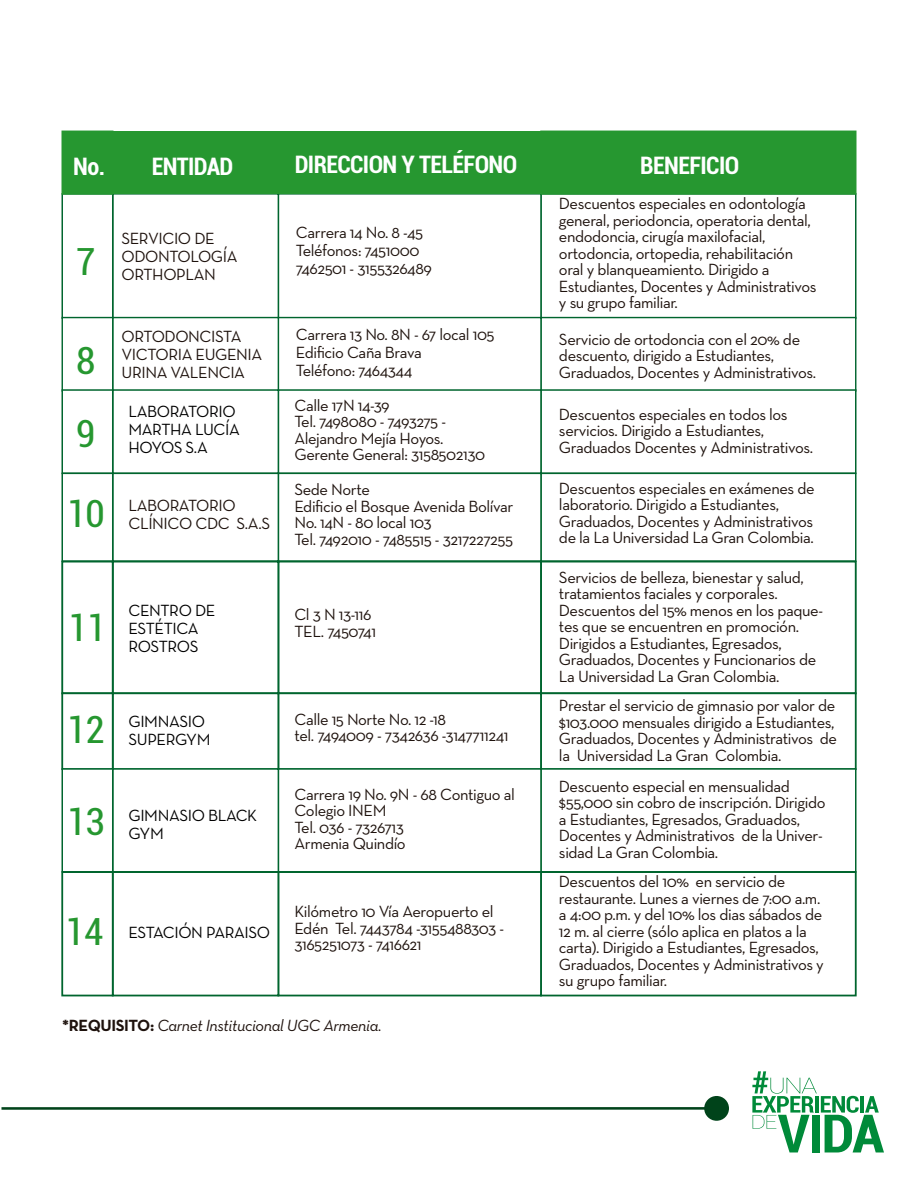
<style>
.page{position:relative;width:918px;height:1188px;background:#fff}
.page>*{position:absolute;margin:0;border:0;box-sizing:border-box;transform-origin:0 0}
.t1{font:condensed 37.5px/79.9px "Roboto";letter-spacing:-.025em;color:#269730}
.t2{font:700 condensed 24.15px "Roboto";letter-spacing:-.025em;color:#fff}
.t3{font:16.5px/16.5px "Neutra Text";letter-spacing:-.025em;color:#1e120d}
.t4{font:16.5px/18px "Neutra Text";letter-spacing:-.025em;color:#010001}
.t5{font:italic 16.5px "Neutra Text";letter-spacing:-.025em;color:#1e120d}
.s1{font-weight:700;font-style:normal}
</style>
<div class="page">
<hr style="left:1px;top:1107px;width:715px;height:3px;background:#00431a">
<div style="left:704px;top:1096px;width:25px;height:25px;background:#00431a;border-radius:50%"></div>
<svg style="left:752px;top:1071px;width:132px;height:81px"></svg>
<div style="left:540px;top:193px;width:316px;height:126px;background:#fff;border:1px solid #00652e"></div>
<div style="left:278px;top:193px;width:264px;height:126px;background:#fff;border:1px solid #00652e"></div>
<div style="left:112px;top:193px;width:167px;height:126px;background:#fff;border:1px solid #00652e"></div>
<div style="left:62px;top:193px;width:51px;height:126px;background:#fff;border:1px solid #00652e"></div>
<div style="left:540px;top:317px;width:316px;height:75px;background:#fff;border:1px solid #00652e"></div>
<div style="left:278px;top:317px;width:264px;height:75px;background:#fff;border:1px solid #00652e"></div>
<div style="left:112px;top:317px;width:167px;height:75px;background:#fff;border:1px solid #00652e"></div>
<div style="left:62px;top:317px;width:51px;height:75px;background:#fff;border:1px solid #00652e"></div>
<div style="left:540px;top:131px;width:316px;height:64px;background:#269730;border:2px solid #269730"></div>
<div style="left:278px;top:131px;width:263px;height:63px;background:#269730"></div>
<div style="left:113px;top:131px;width:165px;height:63px;background:#269730"></div>
<div style="left:62px;top:131px;width:51px;height:64px;background:#269730"></div>
<div style="left:540px;top:389px;width:316px;height:85px;background:#fff;border:2px solid #00652e"></div>
<div style="left:278px;top:389px;width:264px;height:85px;background:#fff;border:2px solid #00652e"></div>
<div style="left:112px;top:389px;width:167px;height:85px;background:#fff;border:2px solid #00652e"></div>
<div style="left:62px;top:389px;width:51px;height:85px;background:#fff;border:2px solid #00652e"></div>
<div style="left:540px;top:473px;width:316px;height:89px;background:#fff;border:2px solid #00652e"></div>
<div style="left:278px;top:473px;width:264px;height:89px;background:#fff;border:2px solid #00652e"></div>
<div style="left:112px;top:473px;width:167px;height:89px;background:#fff;border:2px solid #00652e"></div>
<div style="left:62px;top:473px;width:51px;height:89px;background:#fff;border:2px solid #00652e"></div>
<div style="left:540px;top:561px;width:317px;height:133px;background:#fff;border:2px solid #00652e"></div>
<div style="left:277px;top:561px;width:265px;height:133px;background:#fff;border:2px solid #00652e"></div>
<div style="left:112px;top:561px;width:167px;height:133px;background:#fff;border:2px solid #00652e"></div>
<div style="left:61px;top:561px;width:53px;height:133px;background:#fff;border:2px solid #00652e"></div>
<div style="left:540px;top:692px;width:317px;height:78px;background:#fff;border:2px solid #00652e"></div>
<div style="left:277px;top:692px;width:265px;height:78px;background:#fff;border:2px solid #00652e"></div>
<div style="left:112px;top:692px;width:167px;height:78px;background:#fff;border:2px solid #00652e"></div>
<div style="left:61px;top:692px;width:53px;height:78px;background:#fff;border:2px solid #00652e"></div>
<div style="left:540px;top:768px;width:316px;height:105px;background:#fff;border:2px solid #00652e"></div>
<div style="left:278px;top:768px;width:264px;height:105px;background:#fff;border:2px solid #00652e"></div>
<div style="left:112px;top:768px;width:167px;height:105px;background:#fff;border:2px solid #00652e"></div>
<div style="left:62px;top:768px;width:51px;height:105px;background:#fff;border:2px solid #00652e"></div>
<div style="left:540px;top:871px;width:317px;height:125px;background:#fff;border:2px solid #00652e"></div>
<div style="left:277px;top:871px;width:265px;height:125px;background:#fff;border:2px solid #00652e"></div>
<div style="left:112px;top:871px;width:167px;height:125px;background:#fff;border:2px solid #00652e"></div>
<div style="left:61px;top:871px;width:53px;height:125px;background:#fff;border:2px solid #00652e"></div>
<h2 class="t2" style="left:73px;top:149px;width:162px">No. ENTIDAD</h2>
<h2 class="t2" style="left:295px;top:148px;width:224px">DIRECCION Y TELÉFONO</h2>
<h2 class="t2" style="left:640px;top:149px;width:100px">BENEFICIO</h2>
<h1 class="t1" style="left:76px;top:221px;width:21px">7</h1>
<p class="t3" style="left:121px;top:229px;width:118px;line-height:18px">SERVICIO DE<br>ODONTOLOGÍA<br>ORTHOPLAN</p>
<p class="t3" style="left:296px;top:223px;width:129px;line-height:18px">Carrera 14 No. 8 -45<br>Teléfonos: 7451000</p>
<p class="t3" style="left:296px;top:260px;width:137px">7462501 - 3155326489</p>
<h1 class="t1" style="left:76px;top:319px;width:21px">8</h1>
<h1 class="t1" style="left:67px;top:392px;width:39px">9<br>10</h1>
<p class="t3" style="left:121px;top:328px;width:142px;line-height:18px">ORTODONCISTA<br>VICTORIA EUGENIA<br>URINA VALENCIA</p>
<p class="t3" style="left:296px;top:325px;width:200px;line-height:18px">Carrera 13 No. 8N - 67 local 105<br>Edificio Caña Brava</p>
<p class="t3" style="left:296px;top:362px;width:118px">Teléfono: 7464344</p>
<p class="t4" style="left:128px;top:402px;width:113px">LABORATORIO<br>MARTHA LUCÍA<br>HOYOS S.A</p>
<p class="t3" style="left:128px;top:497px;width:143px;line-height:18px">LABORATORIO<br>CLÍNICO CDC S.A.S</p>
<p class="t3" style="left:294px;top:397px;width:192px">Calle 17N 14-39<br>Tel. 7498080 - 7493275 -<br>Alejandro Mejía Hoyos.<br>Gerente General: 3158502130</p>
<p class="t3" style="left:294px;top:481px;width:221px">Sede Norte<br>Edificio el Bosque Avenida Bolívar<br>No. 14N - 80 local 103<br>Tel. 7492010 - 7485515 - 3217227255</p>
<h1 class="t1" style="left:69px;top:586px;width:39px">11</h1>
<p class="t4" style="left:128px;top:601px;width:89px">CENTRO DE<br>ESTÉTICA<br>ROSTROS</p>
<p class="t3" style="left:294px;top:606px;width:83px">Cl 3 N 13-116<br>TEL. 7450741</p>
<h1 class="t1" style="left:67px;top:688px;width:39px">12</h1>
<p class="t4" style="left:128px;top:712px;width:83px">GIMNASIO<br>SUPERGYM</p>
<p class="t3" style="left:294px;top:711px;width:216px">Calle 15 Norte No. 12 -18<br>tel. 7494009 - 7342636 -3147711241</p>
<h1 class="t1" style="left:67px;top:780px;width:39px">13</h1>
<p class="t4" style="left:128px;top:806px;width:130px">GIMNASIO BLACK<br>GYM</p>
<p class="t3" style="left:294px;top:786px;width:222px">Carrera 19 No. 9N - 68 Contiguo al<br>Colegio INEM<br>Tel. 036 - 7326713<br>Armenia Quindío</p>
<h1 class="t1" style="left:66px;top:890px;width:39px">14</h1>
<p class="t4" style="left:128px;top:923px;width:143px">ESTACIÓN PARAISO</p>
<p class="t3" style="left:294px;top:903px;width:211px">Kilómetro 10 Vía Aeropuerto el<br>Edén Tel. 7443784 -3155488303 -<br>3165251073 - 7416621</p>
<p class="t5" style="left:62px;top:1015px;width:321px"><span class="s1">*REQUISITO:</span> Carnet Institucional UGC Armenia.</p>
<p class="t3" style="left:559px;top:195px;width:259px">Descuentos especiales en odontología general, periodoncia, operatoria dental, endodoncia, cirugía maxilofacial, ortodoncia, ortopedia, rehabilitación oral y blanqueamiento. Dirigido a Estudiantes, Docentes y Administrativos y su grupo familiar.</p>
<p class="t3" style="left:559px;top:331px;width:259px">Servicio de ortodoncia con el 20% de descuento, dirigido a Estudiantes,<br>Graduados, Docentes y Administrativos.</p>
<p class="t3" style="left:559px;top:406px;width:256px">Descuentos especiales en todos los servicios. Dirigido a Estudiantes,<br>Graduados Docentes y Administrativos.</p>
<p class="t3" style="left:559px;top:480px;width:257px">Descuentos especiales en exámenes de laboratorio. Dirigido a Estudiantes, Graduados, Docentes y Administrativos de la La Universidad La Gran Colombia.</p>
<p class="t3" style="left:559px;top:569px;width:266px">Servicios de belleza, bienestar y salud, tratamientos faciales y corporales.<br>Descuentos del 15% menos en los paque&shy;tes que se encuentren en promoción.<br>Dirigidos a Estudiantes, Egresados, Graduados, Docentes y Funcionarios de La Universidad La Gran Colombia.</p>
<p class="t3" style="left:559px;top:697px;width:279px">Prestar el servicio de gimnasio por valor de $103.000 mensuales dirigido a Estudiantes, Graduados, Docentes y Administrativos de la Universidad La Gran Colombia.</p>
<p class="t3" style="left:559px;top:777px;width:268px">Descuento especial en mensualidad $55,000 sin cobro de inscripción. Dirigido a Estudiantes, Egresados, Graduados, Docentes y Administrativos de la Univer&shy;sidad La Gran Colombia.</p>
<p class="t3" style="left:559px;top:873px;width:266px">Descuentos del 10% en servicio de restaurante. Lunes a viernes de 7:00 a.m. a 4:00 p.m. y del 10% los dias sábados de 12 m. al cierre (sólo aplica en platos a la carta). Dirigido a Estudiantes, Egresados, Graduados, Docentes y Administrativos y su grupo familiar.</p>
</div>
